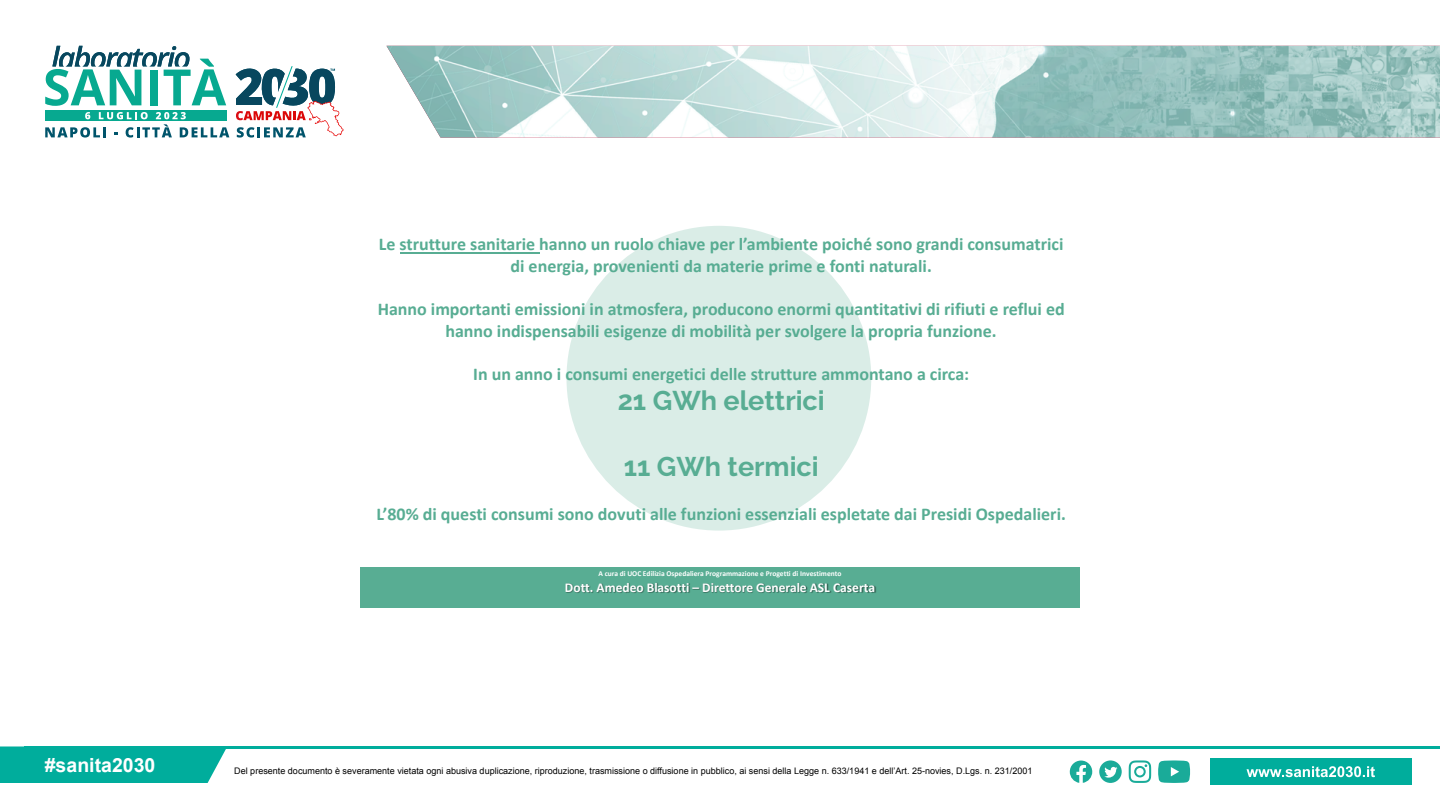
<style>
.page{position:relative;width:1440px;height:810px;background:#fff}
.page>*{position:absolute;margin:0;border:0;box-sizing:border-box;transform-origin:0 0}
.t1{font:700 27px "Raleway";color:#58ad93}
.t2{font:700 19.5px "Arial";color:#fff}
.t3{font:700 18px/21.8px "Calibri";color:#58ad93;text-align:center}
.t4{font:700 13.5px "Calibri";letter-spacing:-.005em;color:#fff}
.t5{font:9px "Arial";color:#000}
.t6{font:700 7.5px "Calibri";color:#fff}
</style>
<div class="page">
<img style="left:386px;top:46px;width:1054px;height:92px">
<div style="left:0;top:746px;width:226px;height:37px;background:#00ad9c"></div>
<div style="left:1210px;top:759px;width:201px;height:26px;background:#00ad9c"></div>
<hr style="left:24px;top:746px;width:1416px;height:3px;background:#00ad9c">
<svg style="left:1247px;top:766px;width:128px;height:11px"></svg>
<svg style="left:1129px;top:760px;width:22px;height:23px"></svg>
<svg style="left:1158px;top:760px;width:32px;height:23px"></svg>
<svg style="left:1070px;top:761px;width:22px;height:22px"></svg>
<svg style="left:1099px;top:760px;width:23px;height:23px"></svg>
<div style="left:45px;top:110px;width:181px;height:11px;background:#07a990"></div>
<svg style="left:45px;top:46px;width:181px;height:60px"></svg>
<svg style="left:236px;top:66px;width:107px;height:72px"></svg>
<svg style="left:45px;top:112px;width:184px;height:26px"></svg>
<div style="left:360px;top:567px;width:720px;height:41px;background:#58ad93"></div>
<img style="left:566px;top:583px;width:118px;height:10px">
<img style="left:684px;top:583px;width:6px;height:10px">
<img style="left:694px;top:583px;width:182px;height:10px">
<hr style="left:400px;top:252px;width:139px;height:2px;background:#58ad93">
<div style="left:566px;top:226px;width:305px;height:305px;background:#daede7;border-radius:50%"></div>
<p class="t2" style="left:45px;top:752px;width:112px">#sanita2030</p>
<p class="t3" style="left:379px;top:233px;width:686px">Le strutture sanitarie hanno un ruolo chiave per l’ambiente poiché sono grandi consumatrici di energia, provenienti da materie prime e fonti naturali.</p>
<p class="t3" style="left:378px;top:298px;width:689px">Hanno importanti emissioni in atmosfera, producono enormi quantitativi di rifiuti e reflui ed hanno indispensabili esigenze di mobilità per svolgere la propria funzione.</p>
<p class="t3" style="left:473px;top:363px;width:498px">In un anno i consumi energetici delle strutture ammontano a circa:</p>
<h1 class="t1" style="left:618px;top:380px;width:208px">21 GWh elettrici</h1>
<h1 class="t1" style="left:624px;top:445px;width:196px">11 GWh termici</h1>
<p class="t3" style="left:376px;top:503px;width:691px">L’80% di questi consumi sono dovuti alle funzioni essenziali espletate dai Presidi Ospedalieri.</p>
<p class="t6" style="left:599px;top:568px;width:244px">A cura di UOC Edilizia Ospedaliera Programmazione e Progetti di Investimento</p>
<p class="t4" style="left:565px;top:578px;width:312px">Dott. Amedeo Blasotti – Direttore Generale ASL Caserta</p>
<p class="t5" style="left:234px;top:765px;width:800px">Del presente documento è severamente vietata ogni abusiva duplicazione, riproduzione, trasmissione o diffusione in pubblico, ai sensi della Legge n. 633/1941 e dell’Art. 25-novies, D.Lgs. n. 231/2001</p>
</div>
